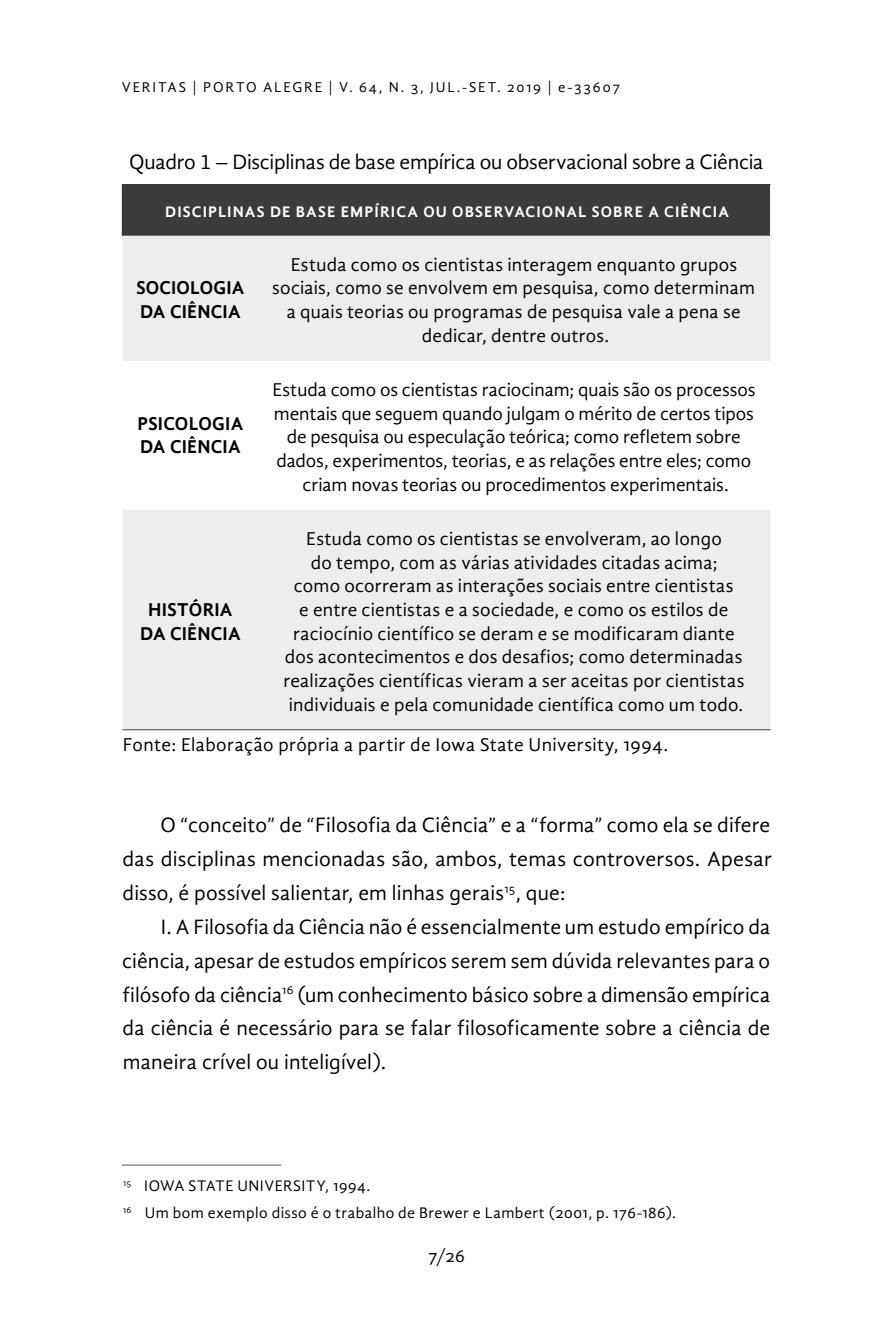
<style>
.page{position:relative;width:893px;height:1340px;background:#fff}
.page>*{position:absolute;margin:0;border:0;box-sizing:border-box;transform-origin:0 0}
.t1{font:21.38px/33.8px "Gandhi Sans";letter-spacing:.005em;color:#000;text-align:justify}
.t2{font:19.12px/23.6px "Gandhi Sans";letter-spacing:.01em;color:#000;text-align:center}
.t3{font:700 19.12px/23.6px "Gandhi Sans";letter-spacing:.01em;color:#000}
.t4{font:18px "Gandhi Sans";color:#000}
.t5{font:15.75px/27px "Gandhi Sans";letter-spacing:.03em;color:#000}
.t6{font:700 15.75px "Gandhi Sans";letter-spacing:.07em;color:#fff}
.t7{font:14.62px "Gandhi Sans";letter-spacing:.12em;color:#000}
</style>
<div class="page">
<div style="left:122px;top:184px;width:649px;height:52px;background:#3c3c3b"></div>
<svg style="left:122px;top:236px;width:649px;height:493px;fill:#ededed"></svg>
<hr style="left:770px;top:184px;width:1px;height:52px;background:#fff">
<hr style="left:122px;top:729px;width:135px;height:1px;background:#575756">
<hr style="left:257px;top:729px;width:514px;height:1px;background:#575756">
<hr style="left:122px;top:1164px;width:159px;height:1px;background:#575756">
<p class="t7" style="left:122px;top:79px;width:500px">VERITAS | PORTO ALEGRE | V. 64, N. 3, JUL.-SET. 2019 | e-33607</p>
<p class="t1" style="left:129px;top:145px;width:636px">Quadro 1 – Disciplinas de base empírica ou observacional sobre a Ciência</p>
<p class="t6" style="left:165px;top:202px;width:565px">DISCIPLINAS DE BASE EMPÍRICA OU OBSERVACIONAL SOBRE A CIÊNCIA</p>
<p class="t3" style="left:136px;top:276px;width:109px">SOCIOLOGIA<br>DA CIÊNCIA</p>
<p class="t3" style="left:137px;top:411px;width:107px">PSICOLOGIA<br>DA CIÊNCIA</p>
<p class="t2" style="left:272px;top:252px;width:484px">Estuda como os cientistas interagem enquanto grupos sociais, como se envolvem em pesquisa, como determinam a quais teorias ou programas de pesquisa vale a pena se dedicar, dentre outros.</p>
<p class="t2" style="left:272px;top:378px;width:484px">Estuda como os cientistas raciocinam; quais são os processos mentais que seguem quando julgam o mérito de certos tipos de pesquisa ou especulação teórica; como refletem sobre dados, experimentos, teorias, e as relações entre eles; como criam novas teorias ou procedimentos experimentais.</p>
<p class="t2" style="left:283px;top:526px;width:463px">Estuda como os cientistas se envolveram, ao longo<br>do tempo, com as várias atividades citadas acima;<br>como ocorreram as interações sociais entre cientistas<br>e entre cientistas e a sociedade, e como os estilos de raciocínio científico se deram e se modificaram diante dos acontecimentos e dos desafios; como determinadas realizações científicas vieram a ser aceitas por cientistas individuais e pela comunidade científica como um todo.</p>
<p class="t2" style="left:123px;top:733px;width:547px">Fonte: Elaboração própria a partir de Iowa State University, 1994.</p>
<p class="t3" style="left:140px;top:597px;width:102px;text-align:center">HISTÓRIA<br>DA CIÊNCIA</p>
<p class="t1" style="left:123px;top:808px;width:651px;text-indent:38px">O “conceito” de “Filosofia da Ciência” e a “forma” como ela se difere das disciplinas mencionadas são, ambos, temas controversos. Apesar disso, é possível salientar, em linhas gerais<sup>15</sup>, que:</p>
<p class="t1" style="left:122px;top:909px;width:650px;text-indent:39px">I. A Filosofia da Ciência não é essencialmente um estudo empírico da ciência, apesar de estudos empíricos serem sem dúvida relevantes para o filósofo da ciência<sup>16</sup> (um conhecimento básico sobre a dimensão empírica da ciência é necessário para se falar filosoficamente sobre a ciência de maneira crível ou inteligível).</p>
<p class="t5" style="left:123px;top:1172px;width:555px"><sup>15</sup> IOWA STATE UNIVERSITY, 1994.<br><sup>16</sup> Um bom exemplo disso é o trabalho de Brewer e Lambert (2001, p. 176-186).</p>
<p class="t4" style="left:428px;top:1245px;width:38px">7/26</p>
</div>
